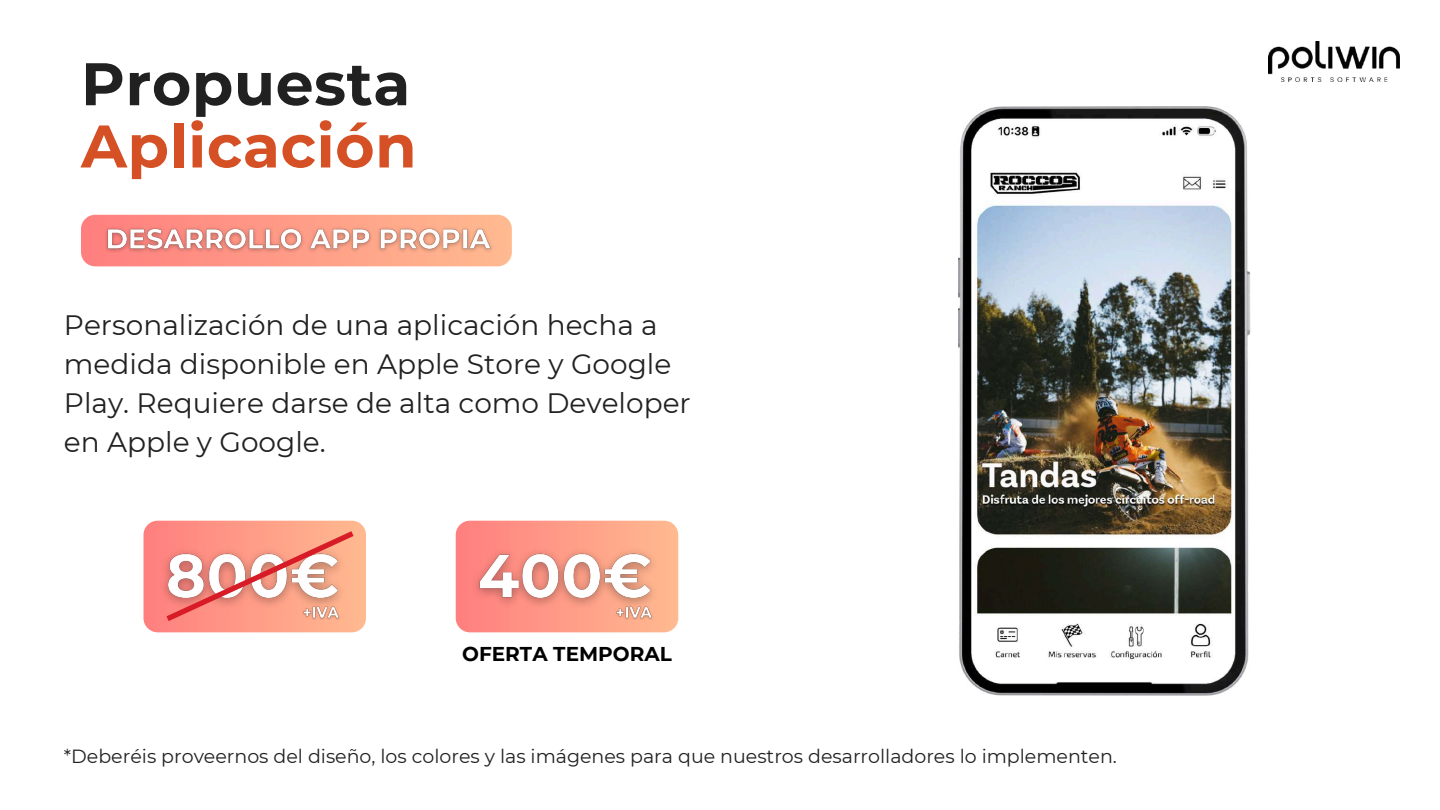
<style>
.page{position:relative;width:1440px;height:810px;background:#fff}
.page>*{position:absolute;margin:0;border:0;box-sizing:border-box;transform-origin:0 0}
.t1{font:700 60px "Montserrat";letter-spacing:.01em;color:#d55025}
.t2{font:700 60px "Montserrat";letter-spacing:.01em;color:#212121}
.t3{font:28px/39px "Montserrat";color:#212121}
.t4{font:700 20px "Montserrat";color:#010101}
.t5{font:19px "Montserrat";color:#212121}
</style>
<div class="page">
<img style="left:958px;top:107px;width:292px;height:588px">
<div style="left:456px;top:521px;width:222px;height:111px;background:linear-gradient(to right,#ff7f7f,#ffb990);border-radius:14px"></div>
<img style="left:464px;top:540px;width:203px;height:76px">
<img style="left:612px;top:603px;width:44px;height:19px">
<div style="left:81px;top:215px;width:431px;height:51px;background:linear-gradient(to right,#ff7f7f,#ffba90);border-radius:14px"></div>
<img style="left:100px;top:223px;width:397px;height:35px">
<img style="left:1268px;top:41px;width:132px;height:40px">
<div style="left:143px;top:521px;width:223px;height:111px;background:linear-gradient(to right,#ff7f7f,#ffba90);border-radius:14px"></div>
<img style="left:153px;top:540px;width:8px;height:76px">
<svg style="left:161px;top:527px;width:198px;height:99px"></svg>
<h1 class="t2" style="left:81px;top:47px;width:331px">Propuesta</h1>
<h1 class="t1" style="left:81px;top:109px;width:337px">Aplicación</h1>
<p class="t3" style="left:64px;top:306px;width:628px">Personalización de una aplicación hecha a medida disponible en Apple Store y Google Play. Requiere darse de alta como Developer en Apple y Google.</p>
<p class="t4" style="left:462px;top:642px;width:211px">OFERTA TEMPORAL</p>
<p class="t5" style="left:64px;top:744px;width:1055px">*Deberéis proveernos del diseño, los colores y las imágenes para que nuestros desarrolladores lo implementen.</p>
</div>
